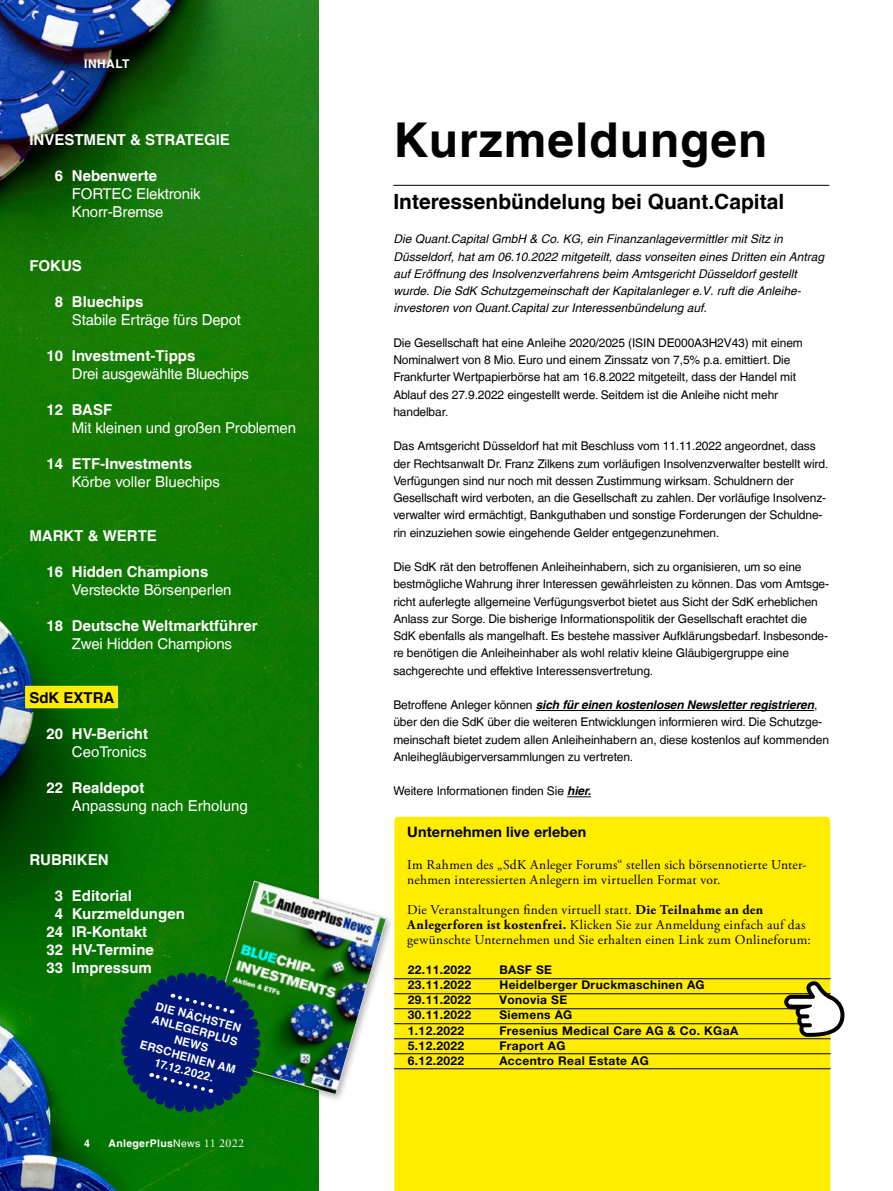
<style>
.page{position:relative;width:893px;height:1191px;background:#fff}
.page>*{position:absolute;margin:0;border:0;box-sizing:border-box;transform-origin:0 0}
.t1{font:700 48px "Helvetica LT";letter-spacing:.02em;color:#000}
.t2{font:700 21px "Helvetica LT";color:#000}
.t3{font:15px/18px "Helvetica LT";letter-spacing:-.01em;color:#fff}
.t4{font:700 15px "Helvetica LT";color:#fff}
.t5{font:700 15px "Helvetica";color:#fff}
.t6{font:700 15px "Helvetica";color:#000}
.t7{font:700 14.4px "Helvetica Neue LT Std";letter-spacing:.01em;color:#000}
.t8{font:13.5px/15px "Adobe Garamond Pro";letter-spacing:.02em;color:#000}
.t9{font:12px/17.2px "Helvetica LT";letter-spacing:-.01em;color:#000}
.t10{font:italic 12px/17.2px "Helvetica LT";color:#000}
.t11{font:700 12px "Helvetica Neue LT Std";letter-spacing:.03em;color:#000}
.t12{font:700 12px "Helvetica LT";letter-spacing:.04em;color:#fff}
.t13{font:700 11.4px/13.8px "Helvetica";color:#fff;text-align:center}
.t14{font:700 10.5px "Helvetica LT";letter-spacing:.03em;color:#fff}
.s1{font-weight:400}
.s2{font-family:"Adobe Garamond Pro";font-weight:400;font-size:12px}
.s3{font-weight:700;font-style:italic}
.s4{font-weight:700}
</style>
<div class="page">
<img style="left:0;top:0;width:319px;height:1191px">
<hr style="left:393px;top:185px;width:436px;height:1px;background:#000">
<hr style="left:536px;top:710px;width:278px;height:1px;background:#000">
<svg style="left:567px;top:796px;width:24px;height:1px"></svg>
<div style="left:25px;top:686px;width:93px;height:22px;background:#ffed00"></div>
<div style="left:200px;top:877px;width:195px;height:226px;background:#000;opacity:.33"></div>
<svg style="left:119px;top:880px;width:267px;height:233px;background:#397459"></svg>
<div style="left:394px;top:816px;width:436px;height:375px;background:#ffed00"></div>
<hr style="left:394px;top:978px;width:436px;height:1px;background:#000">
<hr style="left:394px;top:993px;width:436px;height:1px;background:#000">
<hr style="left:394px;top:1008px;width:436px;height:1px;background:#000">
<hr style="left:394px;top:1023px;width:436px;height:1px;background:#000">
<hr style="left:394px;top:1038px;width:436px;height:1px;background:#000">
<hr style="left:394px;top:1053px;width:436px;height:1px;background:#000">
<hr style="left:394px;top:1068px;width:436px;height:1px;background:#000">
<svg style="left:784px;top:980px;width:47px;height:56px;background:#f1e003"></svg>
<p class="t12" style="left:84px;top:56px;width:47px">INHALT</p>
<p class="t5" style="left:29px;top:128px;width:202px">INVESTMENT &amp; STRATEGIE</p>
<p class="t4" style="left:55px;top:167px;width:104px">6 Nebenwerte</p>
<p class="t3" style="left:72px;top:185px;width:130px">FORTEC Elektronik<br>Knorr-Bremse</p>
<p class="t5" style="left:29px;top:254px;width:54px">FOKUS</p>
<p class="t4" style="left:55px;top:293px;width:90px">8 Bluechips</p>
<p class="t3" style="left:72px;top:311px;width:171px">Stabile Erträge fürs Depot</p>
<p class="t4" style="left:46px;top:347px;width:151px">10 Investment-Tipps</p>
<p class="t3" style="left:72px;top:365px;width:179px">Drei ausgewählte Bluechips</p>
<p class="t4" style="left:46px;top:401px;width:67px">12 BASF</p>
<p class="t3" style="left:72px;top:419px;width:226px">Mit kleinen und großen Problemen</p>
<p class="t4" style="left:46px;top:455px;width:147px">14 ETF-Investments</p>
<p class="t3" style="left:72px;top:473px;width:150px">Körbe voller Bluechips</p>
<p class="t5" style="left:29px;top:524px;width:129px">MARKT &amp; WERTE</p>
<p class="t4" style="left:46px;top:563px;width:164px">16 Hidden Champions</p>
<p class="t3" style="left:72px;top:581px;width:161px">Versteckte Börsenperlen</p>
<p class="t4" style="left:46px;top:617px;width:213px">18 Deutsche Weltmarktführer</p>
<p class="t3" style="left:72px;top:635px;width:162px">Zwei Hidden Champions</p>
<p class="t6" style="left:29px;top:686px;width:87px">SdK EXTRA</p>
<p class="t4" style="left:46px;top:725px;width:103px">20 HV-Bericht</p>
<p class="t3" style="left:72px;top:743px;width:76px">CeoTronics</p>
<p class="t4" style="left:46px;top:779px;width:100px">22 Realdepot</p>
<p class="t3" style="left:72px;top:797px;width:177px">Anpassung nach Erholung</p>
<p class="t5" style="left:29px;top:848px;width:81px">RUBRIKEN</p>
<p class="t4" style="left:55px;top:887px;width:79px">3 Editorial</p>
<p class="t4" style="left:55px;top:905px;width:132px">4 Kurzmeldungen</p>
<p class="t4" style="left:46px;top:923px;width:102px">24 IR-Kontakt</p>
<p class="t4" style="left:46px;top:941px;width:109px">32 HV-Termine</p>
<p class="t4" style="left:46px;top:959px;width:107px">33 Impressum</p>
<p class="t13" style="left:153px;top:997px;width:100px;rotate:15deg">DIE NÄCHSTEN<br>ANLEGERPLUS<br>NEWS<br>ERSCHEINEN AM<br>17.12.2022.</p>
<p class="t14" style="left:84px;top:1136px;width:7px">4</p>
<p class="t14" style="left:108px;top:1136px;width:137px">AnlegerPlus<span class="s1">News</span> <span class="s2">11 2022</span></p>
<h1 class="t1" style="left:393px;top:110px;width:376px">Kurzmeldungen</h1>
<h2 class="t2" style="left:393px;top:189px;width:392px">Interessenbündelung bei Quant.Capital</h2>
<p class="t10" style="left:393px;top:230px;width:432px">Die Quant.Capital GmbH &amp; Co. KG, ein Finanzanlagevermittler mit Sitz in Düsseldorf, hat am 06.10.2022 mitgeteilt, dass vonseiten eines Dritten ein Antrag auf Eröffnung des Insolvenzverfahrens beim Amtsgericht Düsseldorf gestellt wurde. Die SdK Schutzgemeinschaft der Kapitalanleger e.V. ruft die Anleihe&shy;investoren von Quant.Capital zur Interessenbündelung auf.</p>
<p class="t9" style="left:393px;top:334px;width:411px">Die Gesellschaft hat eine Anleihe 2020/2025 (ISIN DE000A3H2V43) mit einem Nominalwert von 8 Mio. Euro und einem Zinssatz von 7,5% p.a. emittiert. Die Frankfurter Wertpapierbörse hat am 16.8.2022 mitgeteilt, dass der Handel mit Ablauf des 27.9.2022 eingestellt werde. Seitdem ist die Anleihe nicht mehr handelbar.</p>
<p class="t9" style="left:393px;top:437px;width:436px">Das Amtsgericht Düsseldorf hat mit Beschluss vom 11.11.2022 angeordnet, dass der Rechtsanwalt Dr. Franz Zilkens zum vorläufigen Insolvenzverwalter bestellt wird.<br>Verfügungen sind nur noch mit dessen Zustimmung wirksam. Schuldnern der Gesellschaft wird verboten, an die Gesellschaft zu zahlen. Der vorläufige Insolvenz&shy;verwalter wird ermächtigt, Bankguthaben und sonstige Forderungen der Schuldne&shy;rin einzuziehen sowie eingehende Gelder entgegenzunehmen.</p>
<p class="t9" style="left:393px;top:558px;width:437px">Die SdK rät den betroffenen Anleiheinhabern, sich zu organisieren, um so eine bestmögliche Wahrung ihrer Interessen gewährleisten zu können. Das vom Amtsge&shy;richt auferlegte allgemeine Verfügungsverbot bietet aus Sicht der SdK erheblichen Anlass zur Sorge. Die bisherige Informationspolitik der Gesellschaft erachtet die SdK ebenfalls als mangelhaft. Es bestehe massiver Aufklärungsbedarf. Insbesonde&shy;re benötigen die Anleiheinhaber als wohl relativ kleine Gläubigergruppe eine sachgerechte und effektive Interessensvertretung.</p>
<p class="t9" style="left:393px;top:696px;width:437px">Betroffene Anleger können <span class="s3">sich für einen kostenlosen Newsletter registrieren</span>, über den die SdK über die weiteren Entwicklungen informieren wird. Die Schutzge&shy;meinschaft bietet zudem allen Anleiheinhabern an, diese kostenlos auf kommenden Anleihegläubigerversammlungen zu vertreten.</p>
<p class="t9" style="left:393px;top:782px;width:199px">Weitere Informationen finden Sie <span class="s3">hier.</span></p>
<p class="t7" style="left:407px;top:823px;width:181px">Unternehmen live erleben</p>
<p class="t8" style="left:407px;top:858px;width:401px">Im Rahmen des „SdK Anleger Forums“ stellen sich börsennotierte Unter&shy;nehmen interessierten Anlegern im virtuellen Format vor.</p>
<p class="t8" style="left:407px;top:903px;width:405px">Die Veranstaltungen finden virtuell statt. <span class="s4">Die Teilnahme an den<br>Anlegerforen ist kostenfrei.</span> Klicken Sie zur Anmeldung einfach auf das gewünschte Unternehmen und Sie erhalten einen Link zum Onlineforum:</p>
<p class="t11" style="left:408px;top:962px;width:65px">22.11.2022</p>
<p class="t11" style="left:499px;top:962px;width:54px">BASF SE</p>
<p class="t11" style="left:408px;top:977px;width:65px">23.11.2022</p>
<p class="t11" style="left:499px;top:977px;width:207px">Heidelberger Druckmaschinen AG</p>
<p class="t11" style="left:408px;top:992px;width:65px">29.11.2022</p>
<p class="t11" style="left:499px;top:992px;width:69px">Vonovia SE</p>
<p class="t11" style="left:408px;top:1007px;width:65px">30.11.2022</p>
<p class="t11" style="left:499px;top:1007px;width:74px">Siemens AG</p>
<p class="t11" style="left:408px;top:1022px;width:58px">1.12.2022</p>
<p class="t11" style="left:499px;top:1022px;width:240px">Fresenius Medical Care AG &amp; Co. KGaA</p>
<p class="t11" style="left:408px;top:1037px;width:58px">5.12.2022</p>
<p class="t11" style="left:499px;top:1037px;width:68px">Fraport AG</p>
<p class="t11" style="left:408px;top:1052px;width:58px">6.12.2022</p>
<p class="t11" style="left:499px;top:1052px;width:151px">Accentro Real Estate AG</p>
</div>
